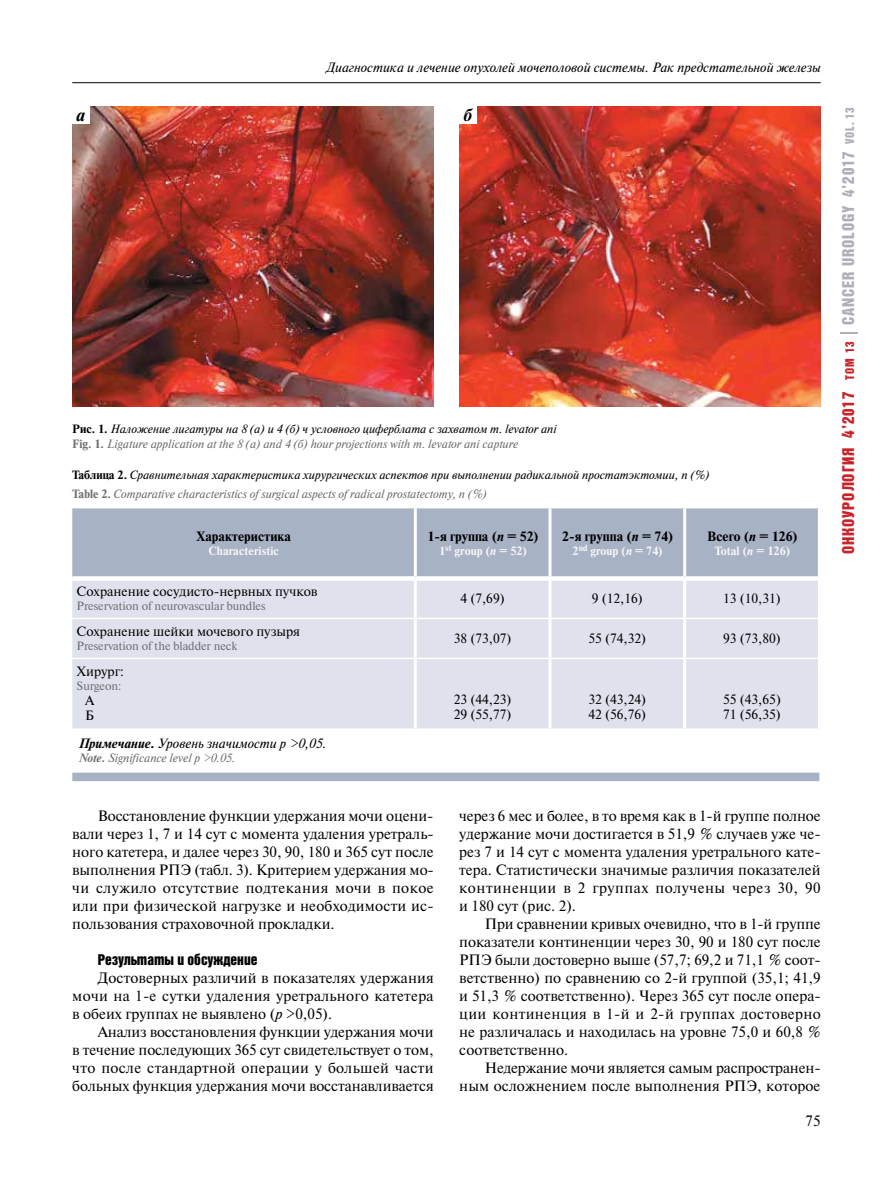
<style>
.page{position:relative;width:893px;height:1191px;background:#fff}
.page>*{position:absolute;margin:0;border:0;box-sizing:border-box;transform-origin:0 0}
.t1{font:italic 700 18px "Newton C";color:#000}
.t2{font:16.5px "Bastion Kontrast Alt C";letter-spacing:.05em;color:#adb0ba}
.t3{font:15px/18px "Newton C";color:#000;text-align:justify}
.t4{font:15px "Bastion Kontrast Alt C";color:#000}
.t5{font:13.5px/15px "Newton C";color:#000}
.t6{font:italic 13.5px "Newton C";color:#000}
.t7{font:700 13.5px "Newton C";color:#000}
.t8{font:italic 12px/14.4px "Newton C";color:#6d6e71}
.t9{font:italic 12px/18.6px "Newton C";color:#000}
.t10{font:12px "Newton C";color:#6d6e71}
.t11{font:700 12px "Newton C";color:#f6f6f6}
.s1{font-weight:700;font-style:normal;color:#000}
.s2{color:#000}
.s3{font-weight:700;font-style:normal}
.s4{font-weight:700;font-style:normal;color:#6d6e71}
.s5{color:#6d6e71}
.s6{font-style:italic}
.s7{font-weight:700}
.s8{color:#c9242b}
.s9{font-size:17.1px;color:#c9242b}
.s10{font-size:12.3px;color:#c9242b}
.s11{font-size:12.3px}
</style>
<div class="page">
<hr style="left:72px;top:82px;width:749px;height:1px;background:#000">
<svg style="left:840px;top:332px;width:18px;height:1px"></svg>
<img style="left:72px;top:106px;width:362px;height:301px">
<img style="left:459px;top:106px;width:362px;height:301px">
<div style="left:72px;top:106px;width:17px;height:17px;background:#fff"></div>
<div style="left:459px;top:106px;width:17px;height:17px;background:#fff"></div>
<svg style="left:72px;top:508px;width:747px;height:273px;fill:#a7b2c5"></svg>
<div style="left:72px;top:581px;width:746px;height:147px;background:#dfe1ec"></div>
<hr style="left:414px;top:508px;width:3px;height:68px;background:#fff">
<hr style="left:548px;top:508px;width:3px;height:68px;background:#fff">
<hr style="left:683px;top:508px;width:3px;height:68px;background:#fff">
<hr style="left:414px;top:581px;width:3px;height:36px;background:#fff">
<hr style="left:548px;top:581px;width:3px;height:36px;background:#fff">
<hr style="left:683px;top:581px;width:3px;height:36px;background:#fff">
<hr style="left:414px;top:619px;width:3px;height:38px;background:#fff">
<hr style="left:548px;top:619px;width:3px;height:38px;background:#fff">
<hr style="left:683px;top:619px;width:3px;height:38px;background:#fff">
<hr style="left:414px;top:659px;width:3px;height:69px;background:#fff">
<hr style="left:548px;top:659px;width:3px;height:69px;background:#fff">
<hr style="left:683px;top:659px;width:3px;height:69px;background:#fff">
<hr style="left:72px;top:617px;width:343px;height:2px;background:#fff">
<hr style="left:415px;top:617px;width:135px;height:2px;background:#fff">
<hr style="left:550px;top:617px;width:135px;height:2px;background:#fff">
<hr style="left:685px;top:617px;width:133px;height:2px;background:#fff">
<hr style="left:72px;top:657px;width:343px;height:2px;background:#fff">
<hr style="left:415px;top:657px;width:135px;height:2px;background:#fff">
<hr style="left:550px;top:657px;width:135px;height:2px;background:#fff">
<hr style="left:685px;top:657px;width:133px;height:2px;background:#fff">
<hr style="left:818px;top:578px;width:3px;height:40px;background:#fff">
<hr style="left:818px;top:618px;width:3px;height:40px;background:#fff">
<hr style="left:818px;top:658px;width:3px;height:70px;background:#fff">
<hr style="left:818px;top:508px;width:3px;height:70px;background:#fff">
<div style="left:72px;top:576px;width:343px;height:5px;background:#fff"></div>
<div style="left:415px;top:576px;width:135px;height:5px;background:#fff"></div>
<div style="left:550px;top:576px;width:135px;height:5px;background:#fff"></div>
<div style="left:685px;top:576px;width:133px;height:5px;background:#fff"></div>
<p class="t6" style="left:326px;top:60px;width:496px">Диагностика и лечение опухолей мочеполовой системы. Рак предстательной железы</p>
<p class="t1" style="left:76px;top:105px;width:11px">а</p>
<p class="t1" style="left:463px;top:105px;width:10px">б</p>
<p class="t8" style="left:72px;top:422px;width:486px"><span class="s1">Рис. 1.</span> <span class="s2">Наложение лигатуры на 8 (а) и 4 (б) ч условного циферблата с захватом m. levator ani<br></span><span class="s3">Fig. 1.</span> Ligature application at the 8 (а) and 4 (б) hour projections with m. levator ani capture</p>
<p class="t9" style="left:72px;top:466px;width:639px"><span class="s3">Таблица 2.</span> Сравнительная характеристика хирургических аспектов при выполнении радикальной простатэктомии, n (%)<br><span class="s4">Table 2.</span> <span class="s5">Comparative characteristics of surgical aspects of radical prostatectomy, n (%)</span></p>
<p class="t7" style="left:197px;top:529px;width:96px">Характеристика</p>
<p class="t11" style="left:209px;top:544px;width:72px">Characteristic</p>
<p class="t7" style="left:707px;top:529px;width:91px">Всего (<span class="s6">n</span> = 126)</p>
<p class="t11" style="left:714px;top:544px;width:77px">Total (<span class="s6">n</span> = 126)</p>
<p class="t7" style="left:428px;top:529px;width:112px">1‑я группа (<span class="s6">n</span> = 52)</p>
<p class="t11" style="left:439px;top:544px;width:89px">1<sup>st</sup> group (<span class="s6">n</span> = 52)</p>
<p class="t7" style="left:562px;top:529px;width:112px">2‑я группа (<span class="s6">n</span> = 74)</p>
<p class="t11" style="left:573px;top:544px;width:91px">2<sup>nd</sup> group (<span class="s6">n</span> = 74)</p>
<p class="t5" style="left:77px;top:584px;width:243px">Сохранение сосудисто-нервных пучков</p>
<p class="t10" style="left:77px;top:599px;width:190px">Preservation of neurovascular bundles</p>
<p class="t5" style="left:460px;top:591px;width:46px">4 (7,69)</p>
<p class="t5" style="left:592px;top:591px;width:52px">9 (12,16)</p>
<p class="t5" style="left:723px;top:591px;width:59px">13 (10,31)</p>
<p class="t5" style="left:77px;top:624px;width:225px">Сохранение шейки мочевого пузыря</p>
<p class="t10" style="left:77px;top:639px;width:163px">Preservation of the bladder neck</p>
<p class="t5" style="left:454px;top:631px;width:59px">38 (73,07)</p>
<p class="t5" style="left:588px;top:631px;width:59px">55 (74,32)</p>
<p class="t5" style="left:723px;top:631px;width:59px">93 (73,80)</p>
<p class="t5" style="left:77px;top:664px;width:49px">Хирург:</p>
<p class="t10" style="left:77px;top:679px;width:46px">Surgeon:</p>
<p class="t5" style="left:85px;top:693px;width:11px">А<br>Б</p>
<p class="t5" style="left:454px;top:692px;width:59px">23 (44,23)<br>29 (55,77)</p>
<p class="t5" style="left:588px;top:692px;width:59px">32 (43,24)<br>42 (56,76)</p>
<p class="t5" style="left:723px;top:692px;width:59px">55 (43,65)<br>71 (56,35)</p>
<p class="t6" style="left:79px;top:736px;width:249px"><span class="s7">Примечание.</span> Уровень значимости p &gt;0,05.</p>
<p class="t8" style="left:79px;top:750px;width:158px"><span class="s7">Note.</span> Significance level p &gt;0.05.</p>
<p class="t3" style="left:72px;top:807px;width:363px;text-indent:26px">Восстановление функции удержания мочи оцени&shy;вали через 1, 7 и 14 сут с момента удаления уретраль&shy;ного катетера, и далее через 30, 90, 180 и 365 сут после выполнения РПЭ (табл. 3). Критерием удержания мо&shy;чи служило отсутствие подтекания мочи в покое или при физической нагрузке и необходимости ис&shy;пользования страховочной прокладки.</p>
<p class="t4" style="left:98px;top:952px;width:161px">Результаты и обсуждение</p>
<p class="t3" style="left:72px;top:969px;width:363px;text-indent:26px">Достоверных различий в показателях удержания мочи на 1‑е сутки удаления уретрального катетера в обеих группах не выявлено (<span class="s6">р</span> &gt;0,05).</p>
<p class="t3" style="left:72px;top:1023px;width:363px;text-indent:26px">Анализ восстановления функции удержания мочи в течение последующих 365 сут свидетельствует о том, что после стандартной операции у большей части больных функция удержания мочи восстанавливается</p>
<p class="t3" style="left:459px;top:807px;width:363px">через 6 мес и более, в то время как в 1‑й группе полное удержание мочи достигается в 51,9 % случаев уже че&shy;рез 7 и 14 сут с момента удаления уретрального кате&shy;тера. Статистически значимые различия показателей континенции в 2 группах получены через 30, 90 и 180 сут (рис. 2).</p>
<p class="t3" style="left:459px;top:915px;width:363px;text-indent:26px">При сравнении кривых очевидно, что в 1‑й группе показатели континенции через 30, 90 и 180 сут после РПЭ были достоверно выше (57,7; 69,2 и 71,1 % соот&shy;ветственно) по сравнению со 2‑й группой (35,1; 41,9 и 51,3 % соответственно). Через 365 сут после опера&shy;ции континенция в 1‑й и 2‑й группах достоверно не различалась и находилась на уровне 75,0 и 60,8 % соответственно.</p>
<p class="t3" style="left:459px;top:1059px;width:363px;text-align:right">Недержание мочи является самым распространен&shy;ным осложнением после выполнения РПЭ, которое</p>
<p class="t3" style="left:806px;top:1112px;width:17px">75</p>
<p class="t2" style="left:840px;top:554px;width:448px;rotate:-90deg"><span class="s8">ОНКОУРОЛОГИЯ</span> <span class="s9">4</span><span class="s8">’2017</span> <span class="s10">ТОМ 13</span> CANCER UROLOGY 4’2017 <span class="s11">VOL. 13</span></p>
</div>
